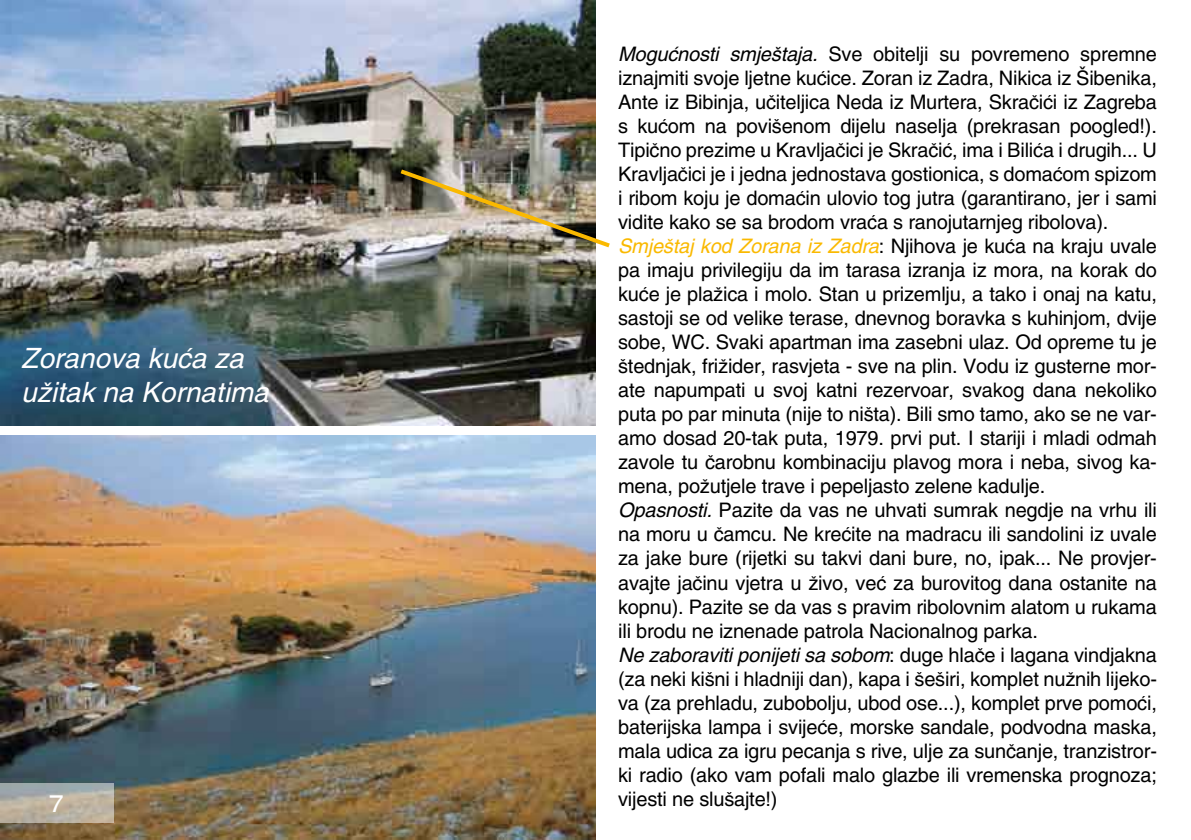
<style>
.page{position:relative;width:1191px;height:840px;background:#fff}
.page>*{position:absolute;margin:0;border:0;box-sizing:border-box;transform-origin:0 0}
.t1{font:italic 28px/33.6px "Helvetica HRX";color:#fff}
.t2{font:24px "Helvetica Neue Extended HRX";color:#fff}
.t3{font:20px/24px "Helvetica HRX";letter-spacing:-.01em;color:#000}
.s1{font-style:italic}
.s2{font-style:italic;color:#fab900}
</style>
<div class="page">
<img style="left:0;top:0;width:595px;height:425px">
<img style="left:0;top:435px;width:595px;height:404px">
<svg style="left:0;top:782px;width:113px;height:40px;background:#b0ada2"></svg>
<img style="left:396px;top:166px;width:214px;height:84px">
<h1 class="t1" style="left:21px;top:341px;width:249px">Zoranova kuća za užitak na Kornatima</h1>
<p class="t3" style="left:618px;top:42px;width:540px"><span class="s1">Mogućnosti smještaja.</span> Sve obitelji su povremeno spremne iznajmiti svoje ljetne kućice. Zoran iz Zadra, Nikica iz Šibenika, Ante iz Bibinja, učiteljica Neda iz Murtera, Skračići iz Zagreba s kućom na povišenom dijelu naselja (prekrasan poogled!).<br>Tipično prezime u Kravljačici je Skračić, ima i Bilića i drugih... U Kravljačici je i jedna jednostava gostionica, s domaćom spizom i ribom koju je domaćin ulovio tog jutra (garantirano, jer i sami vidite kako se sa brodom vraća s ranojutarnjeg ribolova).<br><span class="s2">Smještaj kod Zorana iz Zadra</span>: Njihova je kuća na kraju uvale pa imaju privilegiju da im tarasa izranja iz mora, na korak do kuće je plažica i molo. Stan u prizemlju, a tako i onaj na katu, sastoji se od velike terase, dnevnog boravka s kuhinjom, dvije sobe, WC. Svaki apartman ima zasebni ulaz. Od opreme tu je štednjak, frižider, rasvjeta - sve na plin. Vodu iz gusterne mor&shy;ate napumpati u svoj katni rezervoar, svakog dana nekoliko puta po par minuta (nije to ništa). Bili smo tamo, ako se ne var&shy;amo dosad 20-tak puta, 1979. prvi put. I stariji i mladi odmah zavole tu čarobnu kombinaciju plavog mora i neba, sivog ka&shy;mena, požutjele trave i pepeljasto zelene kadulje.<br><span class="s1">Opasnosti.</span> Pazite da vas ne uhvati sumrak negdje na vrhu ili na moru u čamcu. Ne krećite na madracu ili sandolini iz uvale za jake bure (rijetki su takvi dani bure, no, ipak... Ne provjer&shy;avajte jačinu vjetra u živo, već za burovitog dana ostanite na kopnu). Pazite se da vas s pravim ribolovnim alatom u rukama ili brodu ne iznenade patrola Nacionalnog parka.<br><span class="s1">Ne zaboraviti ponijeti sa sobom</span>: duge hlače i lagana vindjakna (za neki kišni i hladniji dan), kapa i šeširi, komplet nužnih lijeko&shy;va (za prehladu, zubobolju, ubod ose...), komplet prve pomoći, baterijska lampa i svijeće, morske sandale, podvodna maska, mala udica za igru pecanja s rive, ulje za sunčanje, tranzistror&shy;ki radio (ako vam pofali malo glazbe ili vremenska prognoza;</p>
<p class="t2" style="left:50px;top:788px;width:16px">7</p>
<p class="t3" style="left:618px;top:786px;width:161px">vijesti ne slušajte!)</p>
</div>
